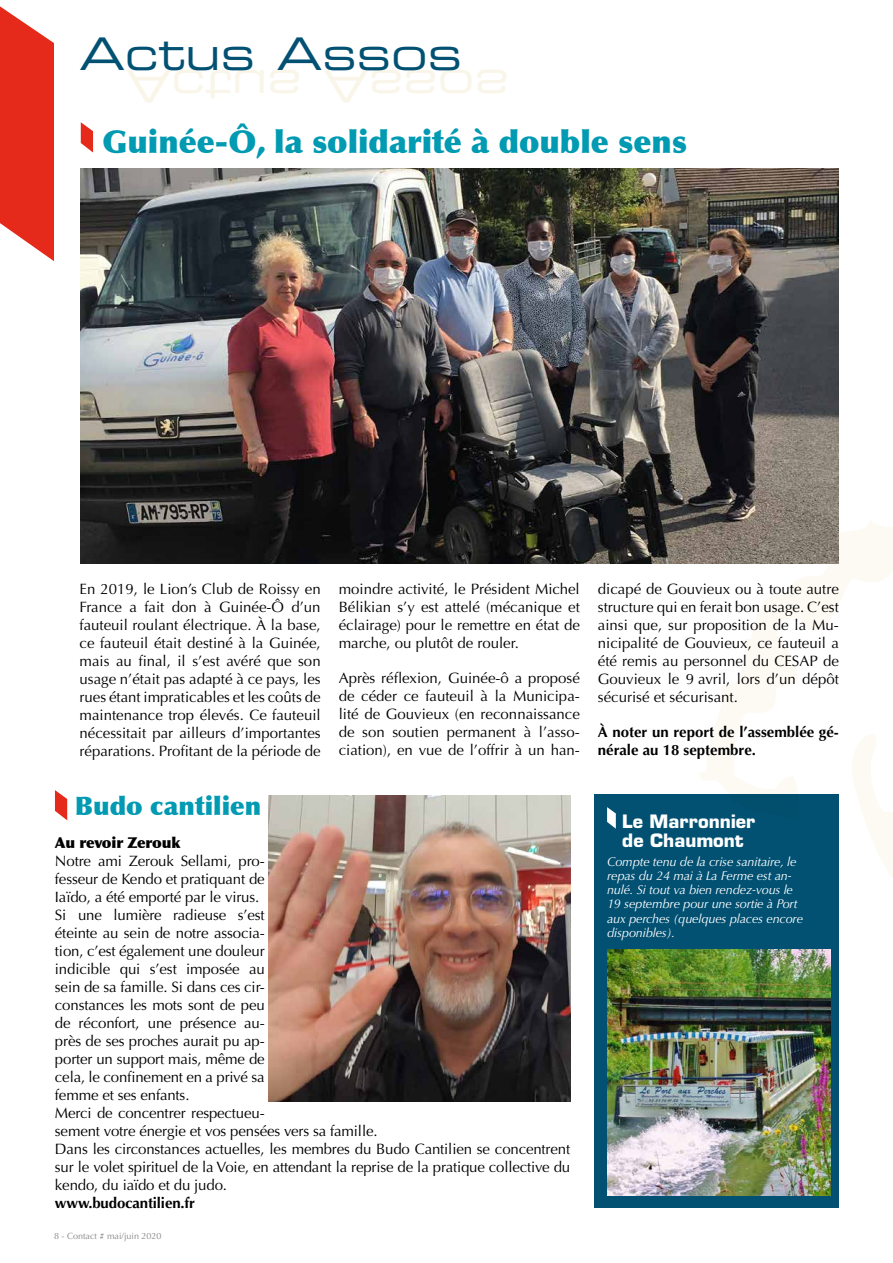
<style>
.page{position:relative;width:893px;height:1263px;background:#fff}
.page>*{position:absolute;margin:0;border:0;box-sizing:border-box;transform-origin:0 0}
.t1{font:45px "Eurostile Extended Two";color:#025173}
.t2{font:900 31.5px "Optima";color:#009ab2}
.t3{font:900 25.5px "Optima";color:#009ab2}
.t4{font:700 18px/19.5px "Eurostile LT Std";color:#fff}
.t5{font:15px/18px "Optima";letter-spacing:-.01em;color:#000;text-align:justify}
.t6{font:700 15px/18px "Optima";color:#000}
.t7{font:900 15px "Optima";letter-spacing:-.01em;color:#000}
.t8{font:italic 12.75px/14.2px "Optima";letter-spacing:-.01em;color:#fff}
.t9{font:9px "Optima";color:#878787}
</style>
<div class="page">
<svg style="left:0;top:6px;width:54px;height:255px;background:#e8493c"></svg>
<div style="left:594px;top:794px;width:245px;height:414px;background:#025173"></div>
<svg style="left:607px;top:807px;width:9px;height:22px"></svg>
<svg style="left:699px;top:521px;width:194px;height:355px"></svg>
<svg style="left:81px;top:122px;width:12px;height:31px"></svg>
<img style="left:81px;top:168px;width:758px;height:395px">
<svg style="left:55px;top:790px;width:12px;height:30px"></svg>
<img style="left:269px;top:796px;width:301px;height:305px">
<img style="left:607px;top:949px;width:223px;height:246px">
<h1 class="t1" style="left:80px;top:23px;width:384px">Actus Assos</h1>
<h2 class="t2" style="left:102px;top:122px;width:586px">Guinée-Ô, la solidarité à double sens</h2>
<p class="t5" style="left:80px;top:580px;width:243px">En 2019, le Lion’s Club de Roissy en France a fait don à Guinée-Ô d’un fauteuil roulant électrique. À la base, ce fauteuil était destiné à la Guinée, mais au final, il s’est avéré que son usage n’était pas adapté à ce pays, les rues étant impraticables et les coûts de maintenance trop élevés. Ce fauteuil nécessitait par ailleurs d’importantes réparations. Profitant de la période de</p>
<p class="t5" style="left:339px;top:580px;width:243px">moindre activité, le Président Michel Bélikian s’y est attelé (mécanique et éclairage) pour le remettre en état de marche, ou plutôt de rouler.</p>
<p class="t5" style="left:339px;top:669px;width:243px">Après réflexion, Guinée-ô a proposé de céder ce fauteuil à la Municipa&shy;lité de Gouvieux (en reconnaissance de son soutien permanent à l’asso&shy;ciation), en vue de l’offrir à un han-</p>
<h3 class="t3" style="left:75px;top:790px;width:188px">Budo cantilien</h3>
<p class="t7" style="left:55px;top:833px;width:127px">Au revoir Zerouk</p>
<p class="t5" style="left:55px;top:852px;width:517px;text-align:left">Notre ami Zerouk Sellami, pro-<br>fesseur de Kendo et pratiquant de<br>Iaïdo, a été emporté par le virus.<br>Si une lumière radieuse s’est<br>éteinte au sein de notre associa-<br>tion, c’est également une douleur<br>indicible qui s’est imposée au<br>sein de sa famille. Si dans ces cir-<br>constances les mots sont de peu<br>de réconfort, une présence au-<br>près de ses proches aurait pu ap-<br>porter un support mais, même de<br>cela, le confinement en a privé sa<br>femme et ses enfants.<br>Merci de concentrer respectueu-<br>sement votre énergie et vos pensées vers sa famille.<br>Dans les circonstances actuelles, les membres du Budo Cantilien se concentrent sur le volet spirituel de la Voie, en attendant la reprise de la pratique collective du kendo, du iaïdo et du judo.</p>
<p class="t6" style="left:55px;top:1194px;width:141px">www.budocantilien.fr</p>
<p class="t9" style="left:54px;top:1231px;width:109px">8 - Contact # mai/juin 2020</p>
<p class="t5" style="left:598px;top:580px;width:243px">dicapé de Gouvieux ou à toute autre structure qui en ferait bon usage. C’est ainsi que, sur proposition de la Mu&shy;nicipalité de Gouvieux, ce fauteuil a été remis au personnel du CESAP de Gouvieux le 9 avril, lors d’un dépôt sécurisé et sécurisant.</p>
<p class="t6" style="left:598px;top:723px;width:243px">À noter un report de l’assemblée gé&shy;nérale au 18 septembre.</p>
<p class="t4" style="left:622px;top:811px;width:134px">Le Marronnier de Chaumont</p>
<p class="t8" style="left:607px;top:854px;width:197px">Compte tenu de la crise sanitaire, le repas du 24 mai à La Ferme est an&shy;nulé. Si tout va bien rendez-vous le<br>19 septembre pour une sortie à Port aux perches (quelques places encore disponibles).</p>
</div>
